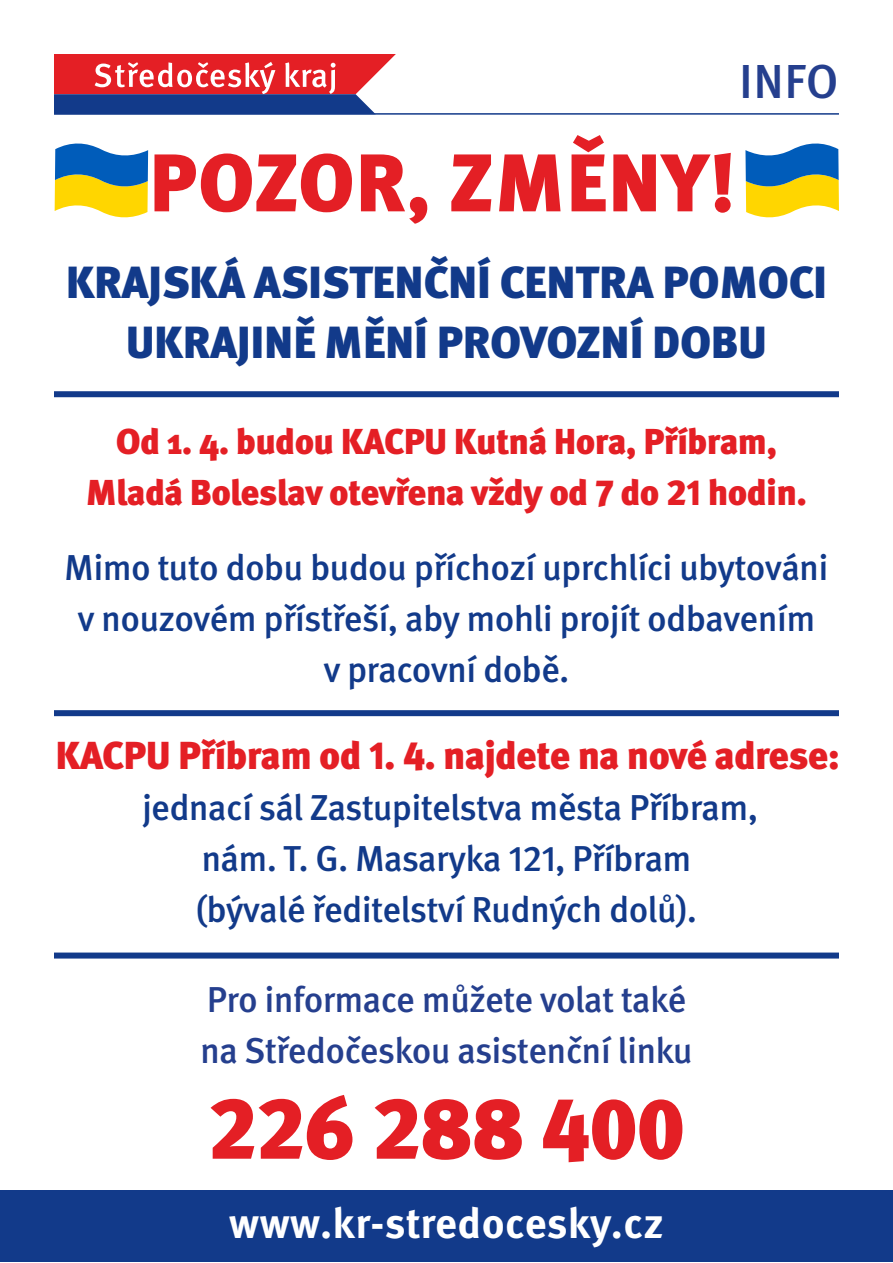
<style>
.page{position:relative;width:893px;height:1263px;background:#fff}
.page>*{position:absolute;margin:0;border:0;box-sizing:border-box;transform-origin:0 0}
.t1{font:900 87px "Meta Pro";letter-spacing:-.02em;color:#e41f25}
.t2{font:900 81.6px "Meta Pro";letter-spacing:.01em;color:#e41f25}
.t3{font:500 47.7px "Meta Pro";color:#253f8e}
.t4{font:900 45px/60px "Meta Pro";letter-spacing:-.01em;color:#123a8a;text-align:center}
.t5{font:700 42.45px "Meta Pro";letter-spacing:.005em;color:#fff}
.t6{font:900 39px "Meta Pro";letter-spacing:-.02em;color:#e41f25}
.t7{font:500 36px/51px "Meta Pro";letter-spacing:-.02em;color:#123a8a;text-align:center}
.t8{font:900 36px "Meta Pro";letter-spacing:-.02em;color:#e41f25}
.t9{font:500 36px "Meta Pro";letter-spacing:-.025em;color:#253f8e}
</style>
<div class="page">
<svg style="left:54px;top:54px;width:342px;height:59px;background:#ab4d67"></svg>
<hr style="left:54px;top:113px;width:785px;height:2px;background:#123a8a">
<div style="left:54px;top:952px;width:785px;height:6px;background:#123a8a"></div>
<div style="left:54px;top:710px;width:785px;height:6px;background:#123a8a"></div>
<div style="left:54px;top:391px;width:785px;height:6px;background:#123a8a"></div>
<svg style="left:55px;top:143px;width:93px;height:75px"></svg>
<svg style="left:745px;top:143px;width:94px;height:75px"></svg>
<div style="left:0;top:1191px;width:893px;height:71px;background:#123a8a"></div>
<p class="t3" style="left:739px;top:45px;width:101px">INFO</p>
<p class="t2" style="left:149px;top:118px;width:588px">POZOR, ZMĚNY!</p>
<p class="t4" style="left:66px;top:250px;width:763px">KRAJSKÁ ASISTENČNÍ CENTRA POMOCI<br>UKRAJINĚ MĚNÍ PROVOZNÍ DOBU</p>
<p class="t8" style="left:116px;top:412px;width:663px">Od 1. 4. budou KACPU Kutná Hora, Příbram,</p>
<p class="t8" style="left:86px;top:463px;width:723px">Mladá Boleslav otevřena vždy od 7 do 21 hodin.</p>
<p class="t7" style="left:64px;top:539px;width:766px">Mimo tuto dobu budou příchozí uprchlíci ubytováni v nouzovém přístřeší, aby mohli projít odbavením<br>v pracovní době.</p>
<p class="t6" style="left:56px;top:724px;width:783px">KACPU Příbram od 1. 4. najdete na nové adrese:</p>
<p class="t7" style="left:142px;top:779px;width:618px">jednací sál Zastupitelstva města Příbram,</p>
<p class="t7" style="left:201px;top:830px;width:492px">nám. T. G. Masaryka 121, Příbram</p>
<p class="t7" style="left:196px;top:881px;width:503px">(bývalé ředitelství Rudných dolů).</p>
<p class="t9" style="left:207px;top:971px;width:481px">Pro informace můžete volat také</p>
<p class="t9" style="left:200px;top:1022px;width:494px">na Středočeskou asistenční linku</p>
<p class="t1" style="left:208px;top:1059px;width:479px">226 288 400</p>
<p class="t5" style="left:229px;top:1189px;width:436px">www.kr-stredocesky.cz</p>
</div>
